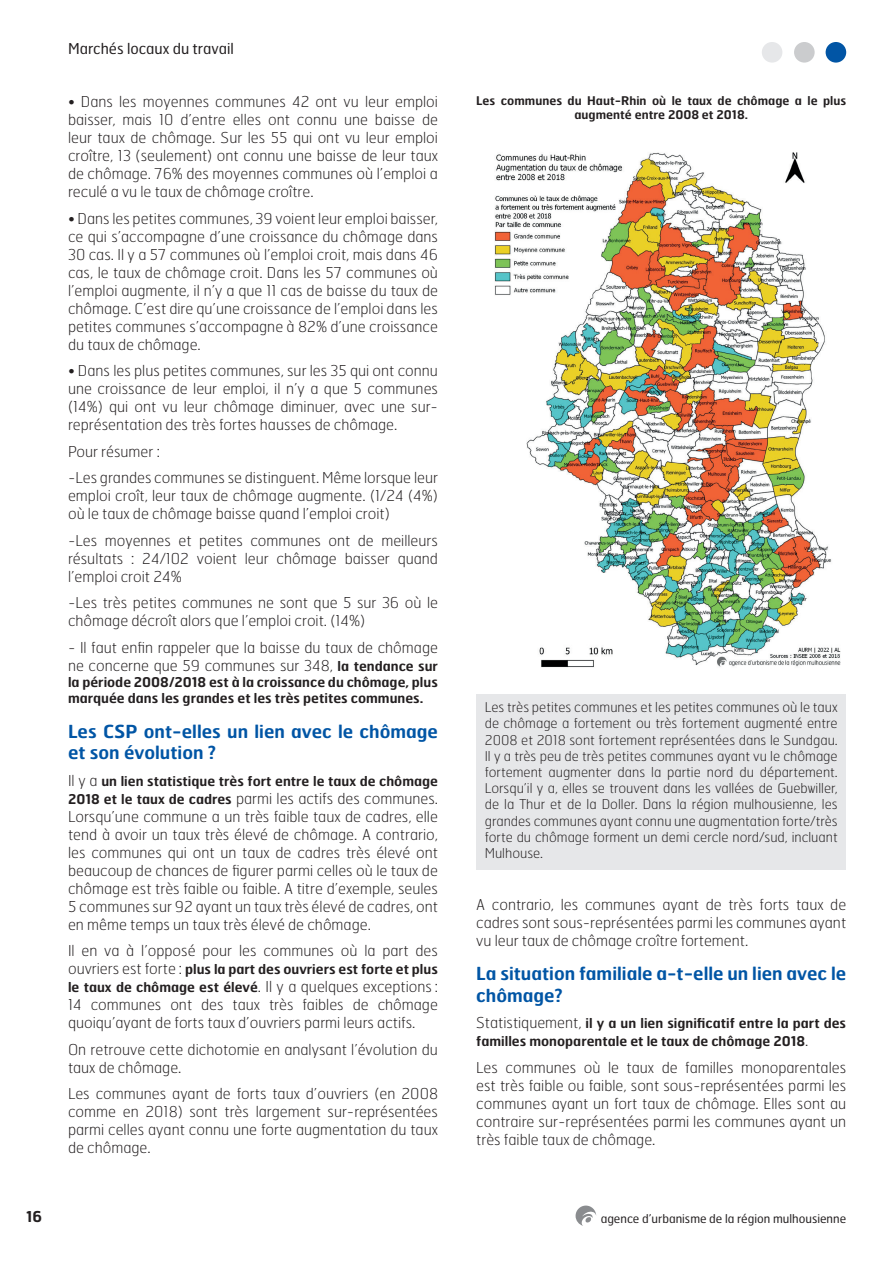
<style>
.page{position:relative;width:893px;height:1263px;background:#fff}
.page>*{position:absolute;margin:0;border:0;box-sizing:border-box;transform-origin:0 0}
.t1{font:600 18px/21.6px "Hermes FB";color:#0155a5}
.t2{font:100 15px/18px "Hermes FB";color:#231f20;text-align:justify}
.t3{font:15px "Hermes FB";color:#231f20}
.t4{font:600 15px "Hermes FB";color:#231f20}
.t5{font:100 13.5px/16.2px "Hermes FB";color:#231f20;text-align:justify}
.t6{font:600 13.5px/16.2px "Hermes FB";color:#231f20}
.t7{font:600 12px/14.4px "Hermes FB";color:#231f20;text-align:center}
.t8{font:12px "Hermes FB";color:#231f20}
.s1{font-weight:600;font-size:13.5px}
.s2{font-weight:100;font-size:15px}
</style>
<div class="page">
<div style="left:826px;top:42px;width:20px;height:21px;background:#0155a5;border-radius:50%"></div>
<div style="left:794px;top:42px;width:21px;height:21px;background:#cbccce;border-radius:50%"></div>
<div style="left:762px;top:42px;width:20px;height:21px;background:#e6e7e9;border-radius:50%"></div>
<svg style="left:576px;top:1205px;width:20px;height:21px"></svg>
<div style="left:476px;top:693px;width:370px;height:176px;background:#e6e7e9"></div>
<img style="left:494px;top:152px;width:347px;height:516px">
<p class="t3" style="left:68px;top:39px;width:167px">Marchés locaux du travail</p>
<p class="t2" style="left:68px;top:92px;width:371px">• Dans les moyennes communes 42 ont vu leur emploi baisser, mais 10 d’entre elles ont connu une baisse de leur taux de chômage. Sur les 55 qui ont vu leur emploi croître, 13 (seulement) ont connu une baisse de leur taux de chômage. 76% des moyennes communes où l’emploi a reculé a vu le taux de chômage croître.</p>
<p class="t2" style="left:68px;top:209px;width:371px">• Dans les petites communes, 39 voient leur emploi baisser, ce qui s’accompagne d’une croissance du chômage dans 30 cas. Il y a 57 communes où l’emploi croit, mais dans 46 cas, le taux de chômage croit. Dans les 57 communes où l’emploi augmente, il n’y a que 11 cas de baisse du taux de chômage. C’est dire qu’une croissance de l’emploi dans les petites communes s’accompagne à 82% d’une croissance du taux de chômage.</p>
<p class="t2" style="left:68px;top:361px;width:371px">• Dans les plus petites communes, sur les 35 qui ont connu une croissance de leur emploi, il n’y a que 5 communes (14%) qui ont vu leur chômage diminuer, avec une sur&shy;représentation des très fortes hausses de chômage.</p>
<p class="t2" style="left:68px;top:438px;width:371px;line-height:26.5px">Pour résumer :<br>-Les grandes communes se distinguent. Même lorsque leur</p>
<p class="t2" style="left:68px;top:486px;width:371px">emploi croît, leur taux de chômage augmente. (1/24 (4%) où le taux de chômage baisse quand l’emploi croit)</p>
<p class="t2" style="left:68px;top:531px;width:371px">-Les moyennes et petites communes ont de meilleurs résultats : 24/102 voient leur chômage baisser quand l’emploi croit 24%</p>
<p class="t2" style="left:68px;top:593px;width:371px">-Les très petites communes ne sont que 5 sur 36 où le chômage décroît alors que l’emploi croit. (14%)</p>
<p class="t2" style="left:68px;top:638px;width:371px">- Il faut enfin rappeler que la baisse du taux de chômage ne concerne que 59 communes sur 348, <span class="s1">la tendance sur</span></p>
<p class="t6" style="left:68px;top:674px;width:371px">la période 2008/2018 est à la croissance du chômage, plus marquée dans les grandes et les très petites communes.</p>
<p class="t1" style="left:68px;top:720px;width:371px">Les CSP ont-elles un lien avec le chômage et son évolution ?</p>
<p class="t6" style="left:68px;top:772px;width:371px"><span class="s2">Il y a</span> un lien statistique très fort entre le taux de chômage</p>
<p class="t2" style="left:68px;top:789px;width:371px"><span class="s1">2018 et le taux de cadres</span> parmi les actifs des communes.<br>Lorsqu’une commune a un très faible taux de cadres, elle tend à avoir un taux très élevé de chômage. A contrario, les communes qui ont un taux de cadres très élevé ont beaucoup de chances de figurer parmi celles où le taux de chômage est très faible ou faible. A titre d’exemple, seules 5 communes sur 92 ayant un taux très élevé de cadres, ont en même temps un taux très élevé de chômage.</p>
<p class="t2" style="left:68px;top:941px;width:371px">Il en va à l’opposé pour les communes où la part des</p>
<p class="t6" style="left:68px;top:961px;width:371px"><span class="s2">ouvriers est forte :</span> plus la part des ouvriers est forte et plus</p>
<p class="t2" style="left:68px;top:977px;width:371px"><span class="s1">le taux de chômage est élevé</span>. Il y a quelques exceptions :<br>14 communes ont des taux très faibles de chômage quoiqu’ayant de forts taux d’ouvriers parmi leurs actifs.</p>
<p class="t2" style="left:68px;top:1040px;width:371px">On retrouve cette dichotomie en analysant l’évolution du taux de chômage.</p>
<p class="t2" style="left:68px;top:1084px;width:371px">Les communes ayant de forts taux d’ouvriers (en 2008 comme en 2018) sont très largement sur-représentées parmi celles ayant connu une forte augmentation du taux de chômage.</p>
<p class="t7" style="left:476px;top:93px;width:371px">Les communes du Haut-Rhin où le taux de chômage a le plus augmenté entre 2008 et 2018.</p>
<p class="t5" style="left:485px;top:699px;width:354px">Les très petites communes et les petites communes où le taux de chômage a fortement ou très fortement augmenté entre 2008 et 2018 sont fortement représentées dans le Sundgau.<br>Il y a très peu de très petites communes ayant vu le chômage fortement augmenter dans la partie nord du département.<br>Lorsqu’il y a, elles se trouvent dans les vallées de Guebwiller, de la Thur et de la Doller. Dans la région mulhousienne, les grandes communes ayant connu une augmentation forte/très forte du chômage forment un demi cercle nord/sud, incluant Mulhouse.</p>
<p class="t2" style="left:476px;top:895px;width:371px">A contrario, les communes ayant de très forts taux de cadres sont sous-représentées parmi les communes ayant vu leur taux de chômage croître fortement.</p>
<p class="t1" style="left:476px;top:962px;width:371px">La situation familiale a-t-elle un lien avec le chômage?</p>
<p class="t6" style="left:476px;top:1014px;width:371px;line-height:18px"><span class="s2">Statistiquement,</span> il y a un lien significatif entre la part des familles monoparentale et le taux de chômage 2018<span class="s2">.</span></p>
<p class="t2" style="left:476px;top:1058px;width:371px">Les communes où le taux de familles monoparentales est très faible ou faible, sont sous-représentées parmi les communes ayant un fort taux de chômage. Elles sont au contraire sur-représentées parmi les communes ayant un très faible taux de chômage.</p>
<p class="t4" style="left:26px;top:1207px;width:17px">16</p>
<p class="t8" style="left:601px;top:1210px;width:247px">agence d’urbanisme de la région mulhousienne</p>
</div>
